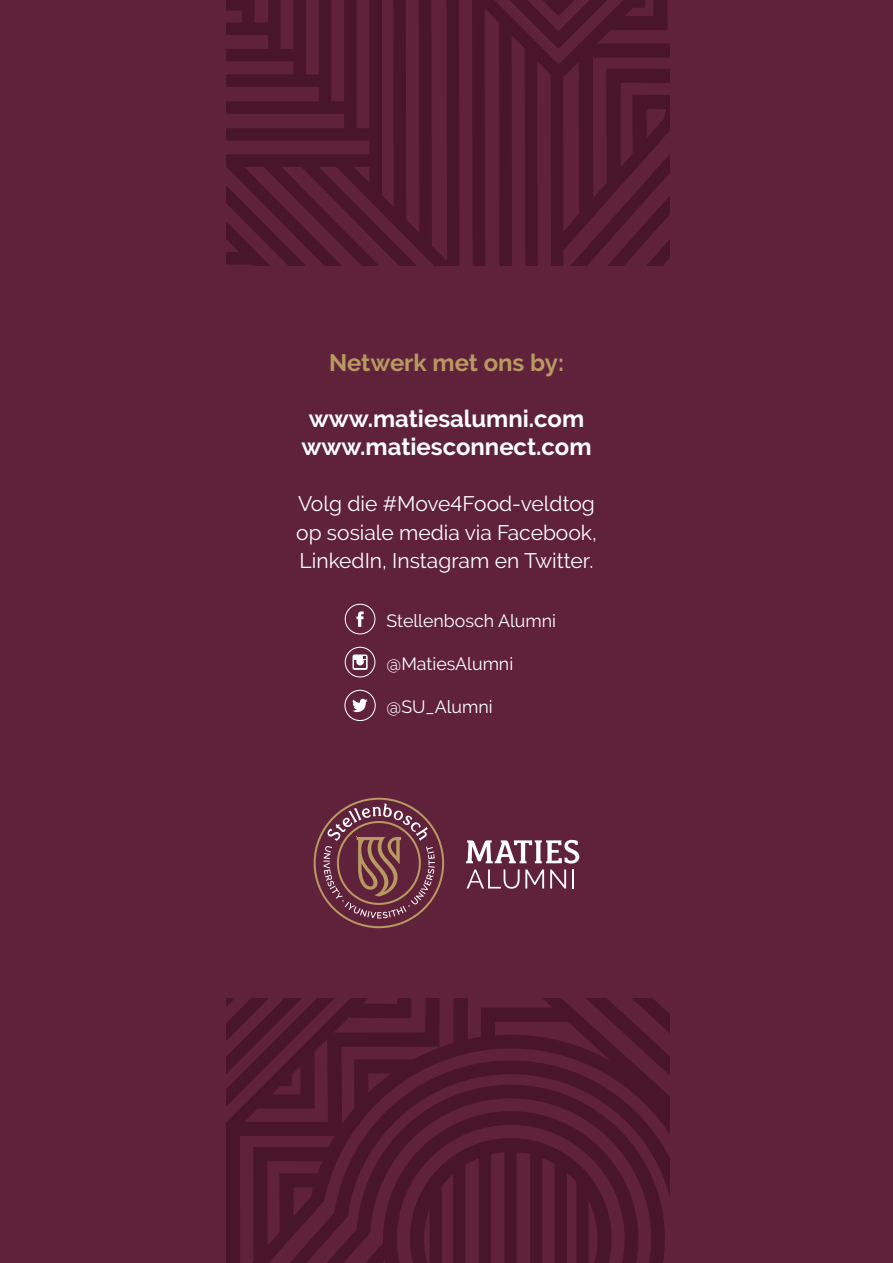
<style>
.page{position:relative;width:893px;height:1263px;background:#60223b}
.page>*{position:absolute;margin:0;border:0;box-sizing:border-box;transform-origin:0 0}
.t1{font:700 23.85px/27.8px "Raleway";color:#fff;text-align:center}
.t2{font:700 23.85px "Raleway";color:#b79962}
.t3{font:21px/28.5px "Raleway";color:#fff;text-align:justify}
.t4{font:17.7px "Raleway";color:#fff}
</style>
<div class="page">
<svg style="left:344px;top:690px;width:32px;height:31px"></svg>
<svg style="left:345px;top:647px;width:30px;height:30px"></svg>
<svg style="left:345px;top:604px;width:30px;height:30px"></svg>
<svg style="left:314px;top:798px;width:130px;height:130px"></svg>
<svg style="left:467px;top:869px;width:77px;height:20px"></svg>
<svg style="left:550px;top:869px;width:16px;height:19px"></svg>
<svg style="left:572px;top:869px;width:2px;height:19px"></svg>
<svg style="left:466px;top:840px;width:113px;height:23px"></svg>
<svg style="left:226px;top:998px;width:444px;height:265px;fill:#481628"></svg>
<svg style="left:226px;top:0;width:444px;height:265px;fill:#4f192e"></svg>
<p class="t2" style="left:329px;top:349px;width:236px">Netwerk met ons by:</p>
<p class="t1" style="left:301px;top:405px;width:292px">www.matiesalumni.com www.matiesconnect.com</p>
<p class="t3" style="left:296px;top:489px;width:302px">Volg die #Move4Food-veldtog op sosiale media via Facebook, LinkedIn, Instagram en Twitter.</p>
<p class="t4" style="left:387px;top:611px;width:171px">Stellenbosch Alumni</p>
<p class="t4" style="left:387px;top:654px;width:128px">@MatiesAlumni</p>
<p class="t4" style="left:387px;top:697px;width:107px">@SU_Alumni</p>
</div>
